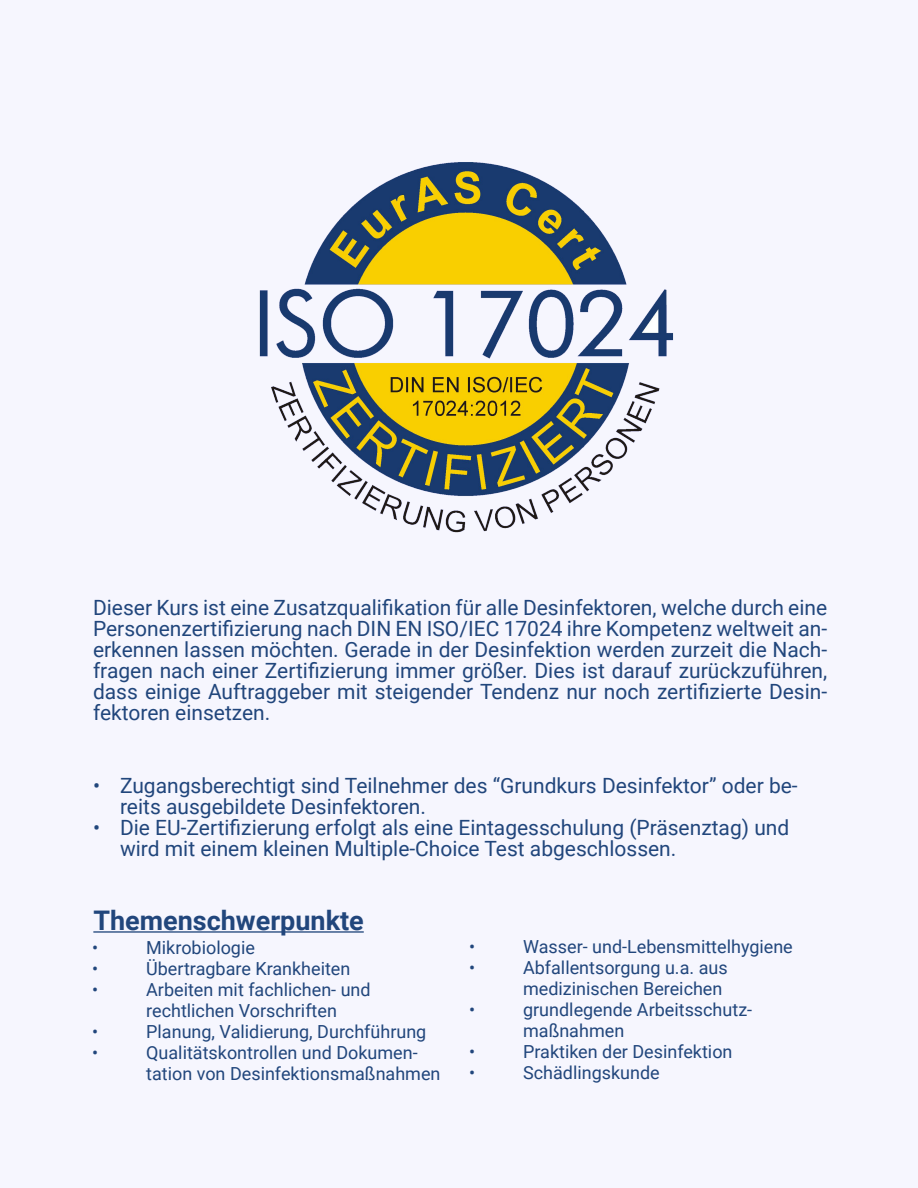
<style>
.page{position:relative;width:918px;height:1188px;background:#f6f6fe}
.page>*{position:absolute;margin:0;border:0;box-sizing:border-box;transform-origin:0 0}
.t1{font:700 27px "Roboto";color:#21467c}
.t2{font:21px/21px "Roboto";color:#21467c}
.t3{font:18px/21px "Roboto";color:#21467c}
</style>
<div class="page">
<hr style="left:93px;top:931px;width:271px;height:2px;background:#21467c">
<img style="left:259px;top:162px;width:414px;height:371px">
<p class="t2" style="left:93px;top:597px;width:736px;text-align:justify">Dieser Kurs ist eine Zusatzqualifikation für alle Desinfektoren, welche durch eine Personenzertifizierung nach DIN EN ISO/IEC 17024 ihre Kompetenz weltweit an&shy;erkennen lassen möchten. Gerade in der Desinfektion werden zurzeit die Nach&shy;fragen nach einer Zertifizierung immer größer. Dies ist darauf zurückzuführen, dass einige Auftraggeber mit steigender Tendenz nur noch zertifizierte Desin&shy;fektoren einsetzen.</p>
<p class="t2" style="left:120px;top:774px;width:679px;text-indent:-27px">• Zugangsberechtigt sind Teilnehmer des “Grundkurs Desinfektor” oder be&shy;reits ausgebildete Desinfektoren.</p>
<p class="t2" style="left:120px;top:816px;width:671px;text-indent:-27px">• Die EU-Zertifizierung erfolgt als eine Eintagesschulung (Präsenztag) und wird mit einem kleinen Multiple-Choice Test abgeschlossen.</p>
<p class="t1" style="left:93px;top:901px;width:272px">Themenschwerpunkte</p>
<p class="t3" style="left:92px;top:936px;width:8px">•</p>
<p class="t3" style="left:146px;top:936px;width:110px">Mikrobiologie</p>
<p class="t3" style="left:92px;top:957px;width:8px">•</p>
<p class="t3" style="left:146px;top:957px;width:206px">Übertragbare Krankheiten</p>
<p class="t3" style="left:92px;top:978px;width:8px">•</p>
<p class="t3" style="left:146px;top:978px;width:226px">Arbeiten mit fachlichen- und rechtlichen Vorschriften</p>
<p class="t3" style="left:92px;top:1020px;width:8px">•</p>
<p class="t3" style="left:146px;top:1020px;width:282px">Planung, Validierung, Durchführung</p>
<p class="t3" style="left:92px;top:1041px;width:8px">•</p>
<p class="t3" style="left:146px;top:1041px;width:296px">Qualitätskontrollen und Dokumen&shy;tation von Desinfektionsmaßnahmen</p>
<p class="t3" style="left:469px;top:935px;width:8px">•</p>
<p class="t3" style="left:523px;top:935px;width:271px">Wasser- und-Lebensmittelhygiene</p>
<p class="t3" style="left:469px;top:956px;width:8px">•</p>
<p class="t3" style="left:523px;top:956px;width:206px">Abfallentsorgung u.a. aus medizinischen Bereichen</p>
<p class="t3" style="left:469px;top:998px;width:8px">•</p>
<p class="t3" style="left:523px;top:998px;width:231px">grundlegende Arbeitsschutz&shy;maßnahmen</p>
<p class="t3" style="left:469px;top:1040px;width:8px">•</p>
<p class="t3" style="left:523px;top:1040px;width:211px">Praktiken der Desinfektion</p>
<p class="t3" style="left:469px;top:1061px;width:8px">•</p>
<p class="t3" style="left:523px;top:1061px;width:138px">Schädlingskunde</p>
</div>
